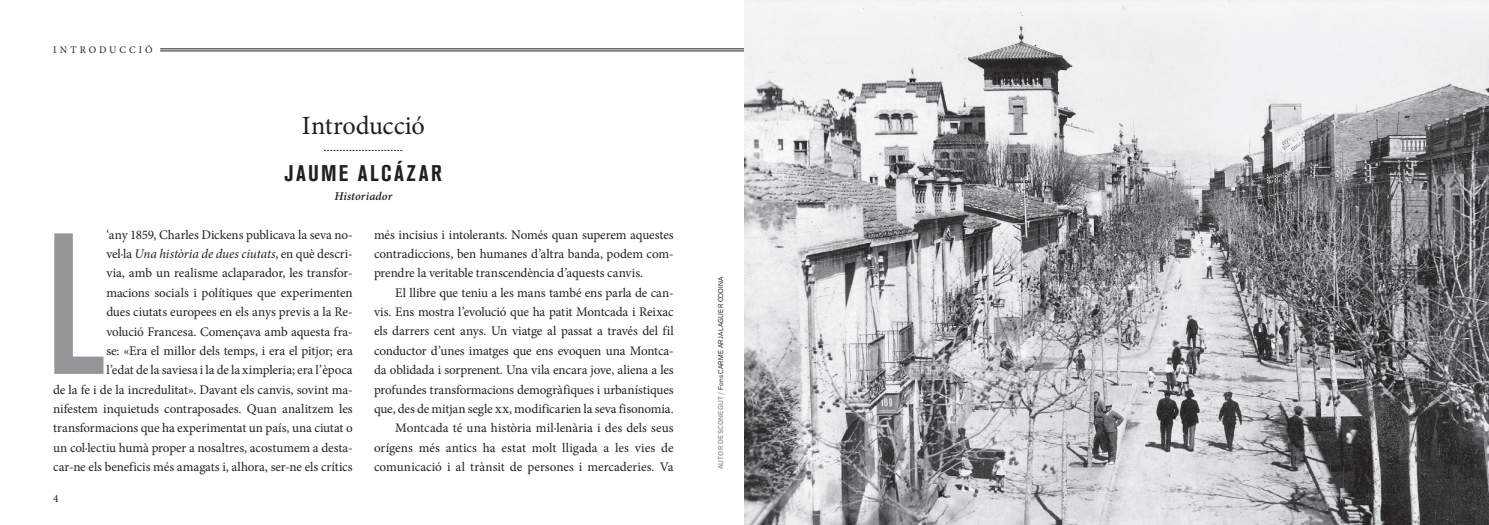
<style>
.page{position:relative;width:1489px;height:525px;background:#fff}
.page>*{position:absolute;margin:0;border:0;box-sizing:border-box;transform-origin:0 0}
.t1{font:500 condensed 198.75px "Akzidenz Grotesk BQ";color:#939598}
.t2{font:26.25px "Minion Pro";letter-spacing:-.005em;color:#231f20}
.t3{font:700 condensed 22.5px "Akzidenz Grotesk BQ";letter-spacing:.11em;color:#231f20}
.t4{font:13.12px/19.4px "Minion Pro";letter-spacing:-.005em;color:#231f20;text-align:right}
.t5{font:italic 600 11.88px "Minion Pro";letter-spacing:.01em;color:#231f20}
.t6{font:11.25px "Minion Pro";color:#231f20}
.t7{font:10px "Minion Pro";letter-spacing:.295em;color:#231f20}
.t8{font:6.88px "Akzid Grtsk Next";letter-spacing:.04em;color:#231f20}
.s1{font-style:italic}
.s2{font-weight:500;color:#939598}
</style>
<div class="page">
<hr style="left:160px;top:49px;width:1036px;height:1px;background:#231f20">
<hr style="left:160px;top:51px;width:1036px;height:1px;background:#231f20">
<img style="left:744px;top:0;width:744px;height:524px">
<svg style="left:324px;top:150px;width:78px;height:1px"></svg>
<p class="t7" style="left:53px;top:43px;width:101px">INTRODUCCIÓ</p>
<h2 class="t2" style="left:302px;top:108px;width:124px">Introducció</h2>
<h3 class="t3" style="left:285px;top:160px;width:158px">JAUME ALCÁZAR</h3>
<p class="t5" style="left:334px;top:187px;width:59px">Historiador</p>
<p class="t4" style="left:53px;top:224px;width:301px">‘any 1859, Charles Dickens publicava la seva no-<br>vel·la <span class="s1">Una història de dues ciutats</span>, en què descri-<br>via, amb un realisme aclaparador, les transfor-<br>macions socials i polítiques que experimenten<br>dues ciutats europees en els anys previs a la Re-<br>volució Francesa. Començava amb aquesta fra-<br>se: «Era el millor dels temps, i era el pitjor; era<br>l’edat de la saviesa i la de la ximpleria; era l’època<br>de la fe i de la incredulitat». Davant els canvis, sovint ma&shy;nifestem inquietuds contraposades. Quan analitzem les transformacions que ha experimentat un país, una ciutat o un col·lectiu humà proper a nosaltres, acostumem a desta&shy;car-ne els beneficis més amagats i, alhora, ser-ne els crítics</p>
<p class="t4" style="left:374px;top:224px;width:301px;text-align:justify">més incisius i intolerants. Només quan superem aquestes contradiccions, ben humanes d’altra banda, podem com&shy;prendre la veritable transcendència d’aquests canvis.</p>
<h1 class="t1" style="left:46px;top:192px;width:60px">L</h1>
<p class="t4" style="left:374px;top:283px;width:301px">El llibre que teniu a les mans també ens parla de can-<br>vis. Ens mostra l’evolució que ha patit Montcada i Reixac els darrers cent anys. Un viatge al passat a través del fil conductor d’unes imatges que ens evoquen una Montca&shy;da oblidada i sorprenent. Una vila encara jove, aliena a les profundes transformacions demogràfiques i urbanístiques que, des de mitjan segle xx, modificarien la seva fisonomia.<br>Montcada té una història mil·lenària i des dels seus orígens més antics ha estat molt lligada a les vies de comunicació i al trànsit de persones i mercaderies. Va</p>
<p class="t6" style="left:53px;top:491px;width:7px">4</p>
<p class="t8" style="left:716px;top:469px;width:194px;rotate:-90deg"><span class="s2">AUTOR DESCONEGUT /</span> Fons CARME ARJALAGUER CODINA</p>
</div>
